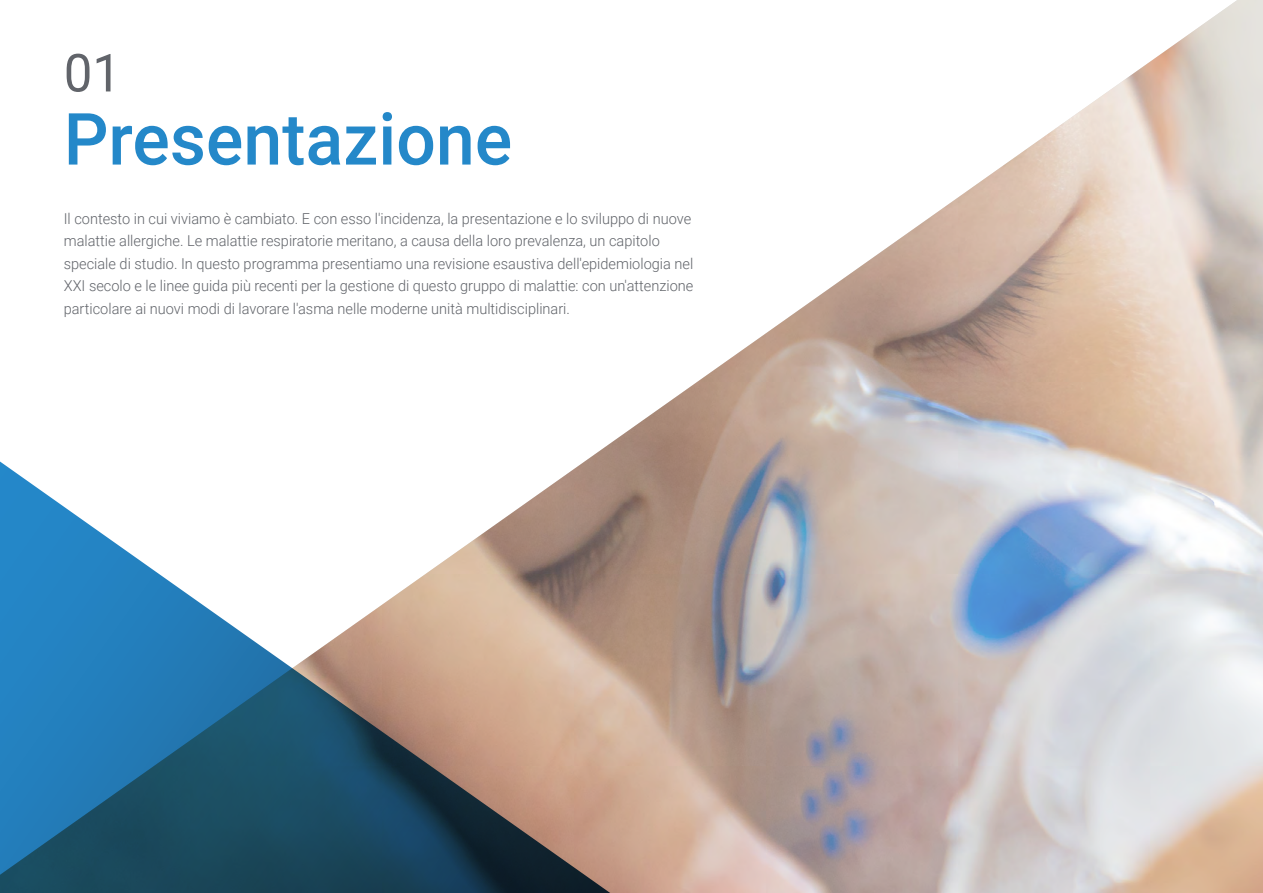
<style>
.page{position:relative;width:1263px;height:893px;background:#fff}
.page>*{position:absolute;margin:0;border:0;box-sizing:border-box;transform-origin:0 0}
.t1{font:500 72px "Roboto";color:#2488c9}
.t2{font:52.5px "Roboto";color:#61646a}
.t3{font:300 15px/22.5px "Roboto";color:#61646a}
</style>
<div class="page">
<img style="left:606px;top:0;width:657px;height:893px">
<svg style="left:0;top:446px;width:640px;height:447px"></svg>
<h2 class="t2" style="left:64px;top:36px;width:59px">01</h2>
<h1 class="t1" style="left:64px;top:89px;width:450px">Presentazione</h1>
<p class="t3" style="left:64px;top:207px;width:631px">Il contesto in cui viviamo è cambiato. E con esso l'incidenza, la presentazione e lo sviluppo di nuove malattie allergiche. Le malattie respiratorie meritano, a causa della loro prevalenza, un capitolo speciale di studio. In questo programma presentiamo una revisione esaustiva dell'epidemiologia nel XXI secolo e le linee guida più recenti per la gestione di questo gruppo di malattie: con un'attenzione particolare ai nuovi modi di lavorare l'asma nelle moderne unità multidisciplinari.</p>
</div>
